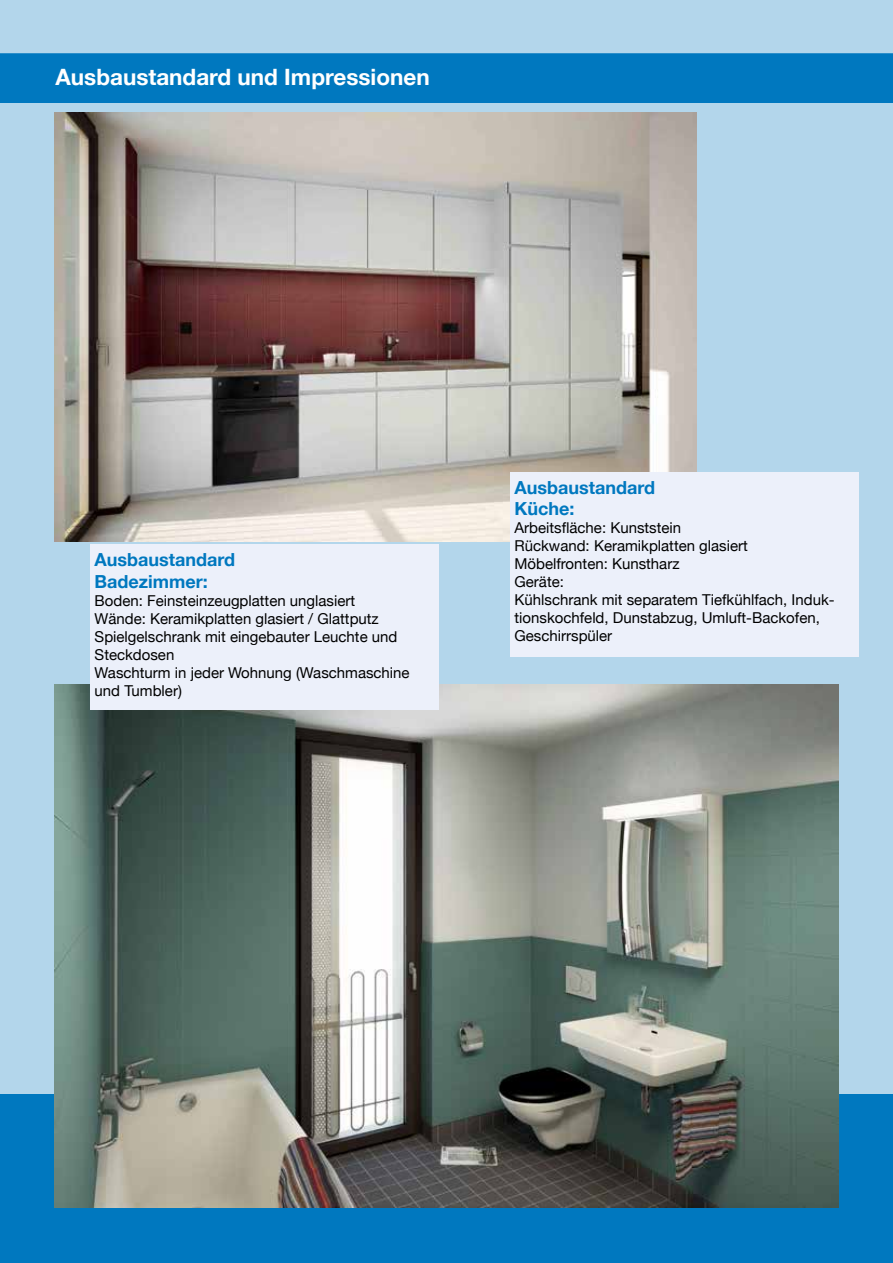
<style>
.page{position:relative;width:893px;height:1263px;background:#b3d6eb}
.page>*{position:absolute;margin:0;border:0;box-sizing:border-box;transform-origin:0 0}
.t1{font:700 22.5px "Helvetica Neue";color:#fff}
.t2{font:700 18px/21.6px "Helvetica Neue";color:#0078bf}
.t3{font:15px/18px "Helvetica Neue";color:#000}
</style>
<div class="page">
<div style="left:0;top:53px;width:893px;height:50px;background:#0078bf"></div>
<div style="left:0;top:1094px;width:893px;height:169px;background:#0078bf"></div>
<img style="left:54px;top:113px;width:643px;height:428px">
<div style="left:510px;top:472px;width:349px;height:185px;background:#ecf0fa"></div>
<img style="left:54px;top:684px;width:785px;height:523px">
<div style="left:90px;top:544px;width:349px;height:166px;background:#ecf0fa"></div>
<h1 class="t1" style="left:56px;top:60px;width:376px">Ausbaustandard und Impressionen</h1>
<p class="t2" style="left:95px;top:549px;width:142px">Ausbaustandard<br>Badezimmer:</p>
<p class="t3" style="left:95px;top:592px;width:317px">Boden: Feinsteinzeugplatten unglasiert Wände: Keramikplatten glasiert / Glattputz Spielgelschrank mit eingebauter Leuchte und Steckdosen<br>Waschturm in jeder Wohnung (Waschmaschine und Tumbler)</p>
<p class="t2" style="left:514px;top:477px;width:142px">Ausbaustandard<br>Küche:</p>
<p class="t3" style="left:514px;top:520px;width:322px">Arbeitsfläche: Kunststein<br>Rückwand: Keramikplatten glasiert<br>Möbelfronten: Kunstharz<br>Geräte:<br>Kühlschrank mit separatem Tiefkühlfach, Induk&shy;tionskochfeld, Dunstabzug, Umluft-Backofen,<br>Geschirrspüler</p>
</div>
